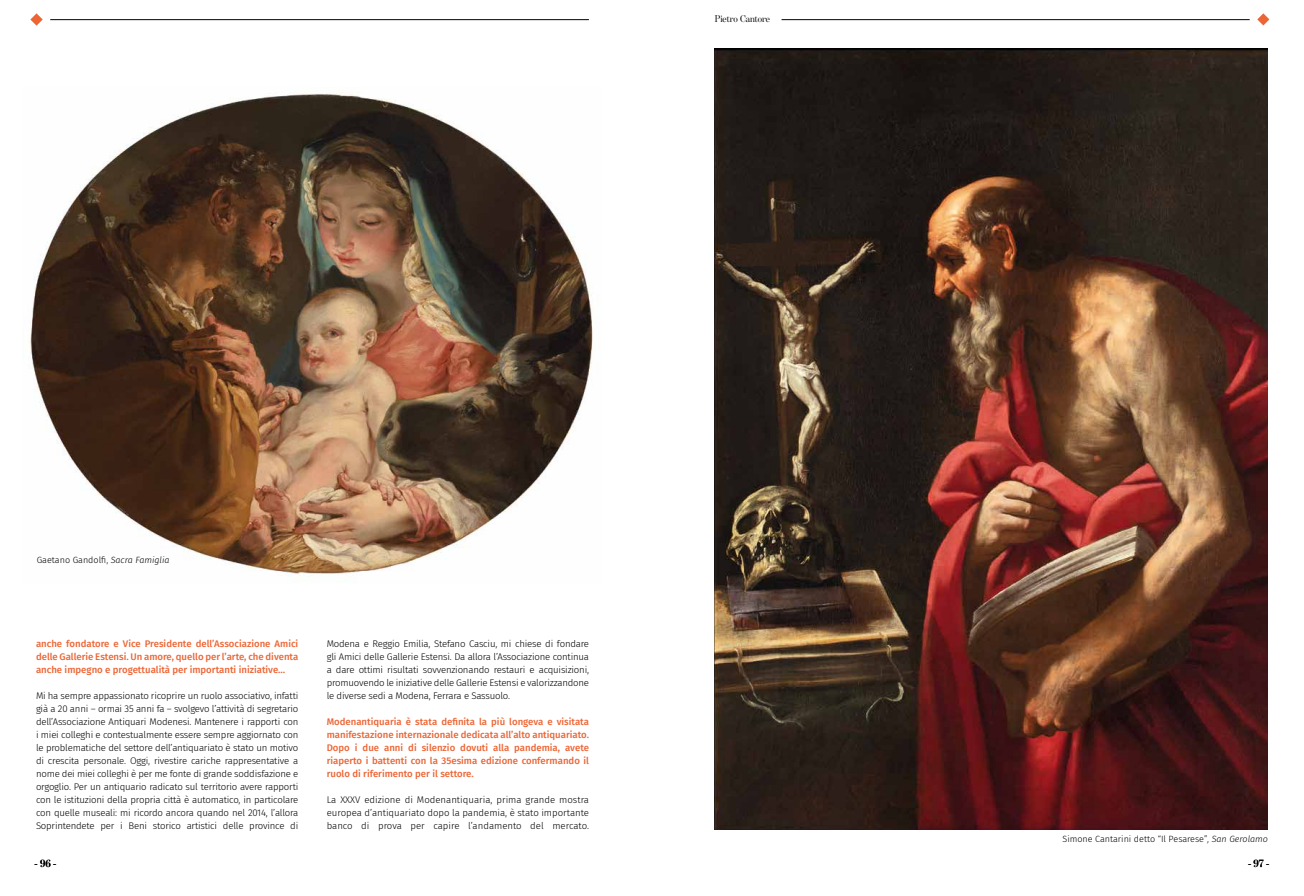
<style>
.page{position:relative;width:1304px;height:896px;background:#fff}
.page>*{position:absolute;margin:0;border:0;box-sizing:border-box;transform-origin:0 0}
.t1{font:600 11.2px "Benton Mod Disp";color:#000}
.t2{font:10px "Benton Mod Disp";color:#000}
.t3{font:300 9.6px/13px "Fira Sans";letter-spacing:-.02em;color:#000;text-align:justify}
.t4{font:500 9.6px/13px "Fira Sans";color:#ec6535;text-align:justify}
.t5{font:300 9px "Fira Sans";color:#000}
.s1{font-style:italic}
</style>
<div class="page">
<svg style="left:1257px;top:13px;width:12px;height:12px"></svg>
<hr style="left:50px;top:19px;width:539px;height:1px;background:#000">
<svg style="left:30px;top:13px;width:13px;height:13px"></svg>
<img style="left:715px;top:48px;width:553px;height:781px">
<img style="left:29px;top:92px;width:564px;height:489px">
<hr style="left:782px;top:19px;width:468px;height:1px;background:#000">
<p class="t2" style="left:715px;top:13px;width:57px">Pietro Cantore</p>
<p class="t5" style="left:37px;top:553px;width:134px">Gaetano Gandolfi, <span class="s1">Sacra Famiglia</span></p>
<p class="t4" style="left:36px;top:636px;width:264px">anche fondatore e Vice Presidente dell’Associazione Amici delle Gallerie Estensi. Un amore, quello per l’arte, che diventa anche impegno e progettualità per importanti iniziative…</p>
<p class="t3" style="left:36px;top:689px;width:264px">Mi ha sempre appassionato ricoprire un ruolo associativo, infatti già a 20 anni – ormai 35 anni fa – svolgevo l’attività di segretario dell’Associazione Antiquari Modenesi. Mantenere i rapporti con i miei colleghi e contestualmente essere sempre aggiornato con le problematiche del settore dell’antiquariato è stato un motivo di crescita personale. Oggi, rivestire cariche rappresentative a nome dei miei colleghi è per me fonte di grande soddisfazione e orgoglio. Per un antiquario radicato sul territorio avere rapporti con le istituzioni della propria città è automatico, in particolare con quelle museali: mi ricordo ancora quando nel 2014, l’allora Soprintendete per i Beni storico artistici delle province di</p>
<p class="t3" style="left:327px;top:637px;width:264px">Modena e Reggio Emilia, Stefano Casciu, mi chiese di fondare gli Amici delle Gallerie Estensi. Da allora l’Associazione continua a dare ottimi risultati sovvenzionando restauri e acquisizioni, promuovendo le iniziative delle Gallerie Estensi e valorizzandone le diverse sedi a Modena, Ferrara e Sassuolo.</p>
<p class="t4" style="left:327px;top:714px;width:264px">Modenantiquaria è stata definita la più longeva e visitata manifestazione internazionale dedicata all’alto antiquariato.<br>Dopo i due anni di silenzio dovuti alla pandemia, avete riaperto i battenti con la 35esima edizione confermando il ruolo di riferimento per il settore.</p>
<p class="t3" style="left:327px;top:793px;width:264px">La XXXV edizione di Modenantiquaria, prima grande mostra europea d’antiquariato dopo la pandemia, è stato importante banco di prova per capire l’andamento del mercato.</p>
<p class="t5" style="left:1062px;top:832px;width:207px">Simone Cantarini detto “Il Pesarese”<span class="s1">, San Gerolamo</span></p>
<p class="t1" style="left:35px;top:857px;width:23px">- 96 -</p>
<p class="t1" style="left:1248px;top:857px;width:23px">- 97 -</p>
</div>
